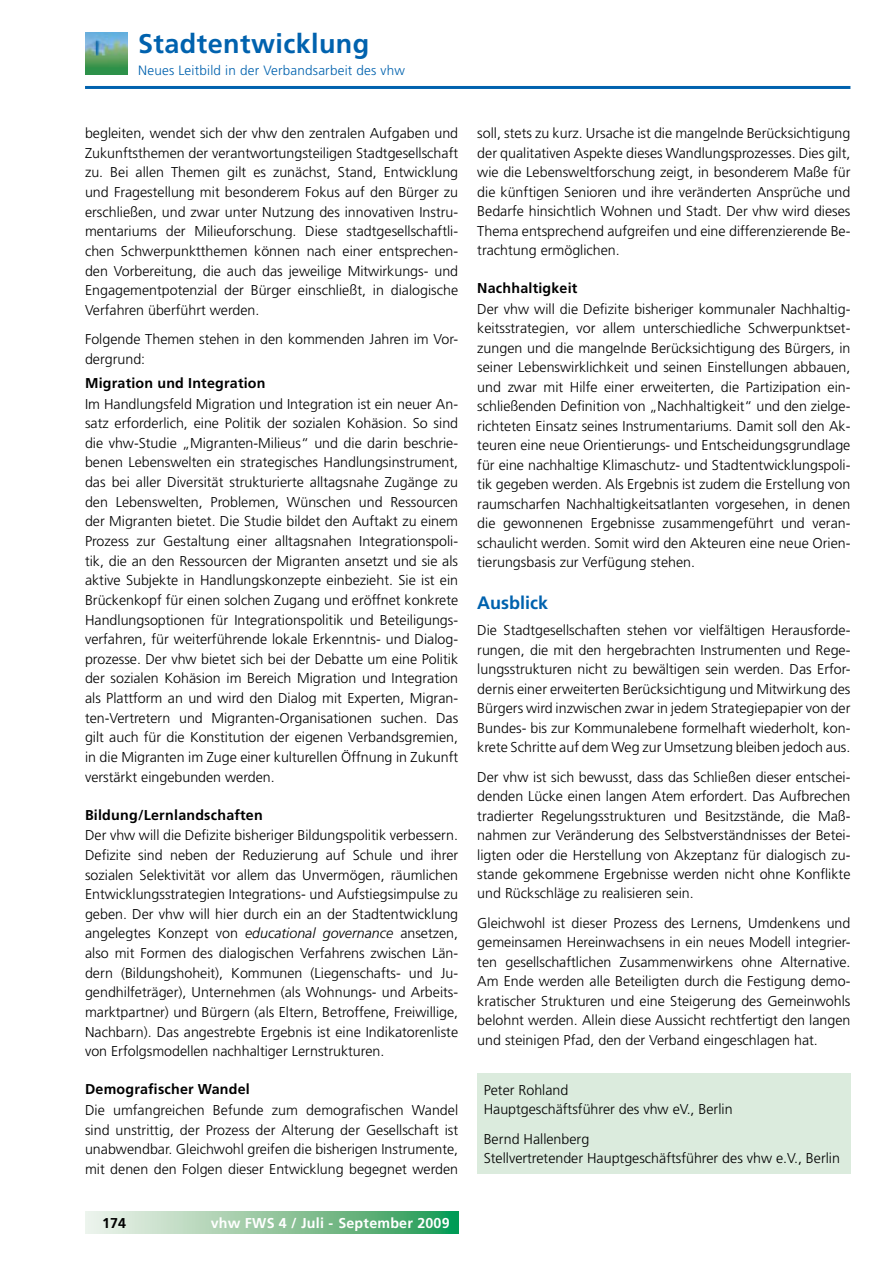
<style>
.page{position:relative;width:893px;height:1263px;background:#fff}
.page>*{position:absolute;margin:0;border:0;box-sizing:border-box;transform-origin:0 0}
.t1{font:700 27px "Frutiger LT";letter-spacing:.015em;color:#0062ae}
._02_Zwischenüberschr{font:700 18px "Frutiger LT";color:#0062ae}
._01_Grundschrift{font:300 14.25px/19.6px "Frutiger LT";color:#000;text-align:justify}
.Zwischenüberschrift{font:700 14.25px "Frutiger LT";letter-spacing:.015em;color:#000}
.t2{font:700 14.25px "Frutiger LT";letter-spacing:.015em;color:#fff}
.t3{font:300 13.5px "Frutiger LT";letter-spacing:.015em;color:#0062ae}
.s1{font-family:"Frutiger";font-style:italic}
</style>
<div class="page">
<hr style="left:85px;top:86px;width:765px;height:3px;background:#0062ae">
<svg style="left:85px;top:1212px;width:373px;height:21px;background:#8ec69f"></svg>
<img style="left:85px;top:32px;width:42px;height:43px">
<div style="left:477px;top:1073px;width:373px;height:101px;background:#dbebdd"></div>
<h1 class="t1" style="left:138px;top:28px;width:233px">Stadtentwicklung</h1>
<p class="t3" style="left:138px;top:62px;width:268px">Neues Leitbild in der Verbandsarbeit des vhw</p>
<p class="_01_Grundschrift" style="left:85px;top:124px;width:375px">begleiten, wendet sich der vhw den zentralen Aufgaben und Zukunftsthemen der verantwortungsteiligen Stadtgesellschaft zu. Bei allen Themen gilt es zunächst, Stand, Entwicklung und Fragestellung mit besonderem Fokus auf den Bürger zu erschließen, und zwar unter Nutzung des innovativen Instru&shy;mentariums der Milieuforschung. Diese stadtgesellschaftli&shy;chen Schwerpunktthemen können nach einer entsprechen&shy;den Vorbereitung, die auch das jeweilige Mitwirkungs- und Engagementpotenzial der Bürger einschließt, in dialogische Verfahren überführt werden.</p>
<p class="_01_Grundschrift" style="left:85px;top:330px;width:375px">Folgende Themen stehen in den kommenden Jahren im Vor&shy;dergrund:</p>
<p class="Zwischenüberschrift" style="left:85px;top:374px;width:182px">Migration und Integration</p>
<p class="_01_Grundschrift" style="left:85px;top:394px;width:375px">Im Handlungsfeld Migration und Integration ist ein neuer An&shy;satz erforderlich, eine Politik der sozialen Kohäsion. So sind die vhw-Studie „Migranten-Milieus“ und die darin beschrie&shy;benen Lebenswelten ein strategisches Handlungsinstrument, das bei aller Diversität strukturierte alltagsnahe Zugänge zu den Lebenswelten, Problemen, Wünschen und Ressourcen der Migranten bietet. Die Studie bildet den Auftakt zu einem Prozess zur Gestaltung einer alltagsnahen Integrationspoli&shy;tik, die an den Ressourcen der Migranten ansetzt und sie als aktive Subjekte in Handlungskonzepte einbezieht. Sie ist ein Brückenkopf für einen solchen Zugang und eröffnet konkrete Handlungsoptionen für Integrationspolitik und Beteiligungs&shy;verfahren, für weiterführende lokale Erkenntnis- und Dialog&shy;prozesse. Der vhw bietet sich bei der Debatte um eine Politik der sozialen Kohäsion im Bereich Migration und Integration als Plattform an und wird den Dialog mit Experten, Migran&shy;ten-Vertretern und Migranten-Organisationen suchen. Das gilt auch für die Konstitution der eigenen Verbandsgremien, in die Migranten im Zuge einer kulturellen Öffnung in Zukunft verstärkt eingebunden werden.</p>
<p class="Zwischenüberschrift" style="left:85px;top:806px;width:179px">Bildung/Lernlandschaften</p>
<p class="_01_Grundschrift" style="left:85px;top:826px;width:375px">Der vhw will die Defizite bisheriger Bildungspolitik verbessern.<br>Defizite sind neben der Reduzierung auf Schule und ihrer sozialen Selektivität vor allem das Unvermögen, räumlichen Entwicklungsstrategien Integrations- und Aufstiegsimpulse zu geben. Der vhw will hier durch ein an der Stadtentwicklung angelegtes Konzept von <span class="s1">educational governance</span> ansetzen, also mit Formen des dialogischen Verfahrens zwischen Län&shy;dern (Bildungshoheit), Kommunen (Liegenschafts- und Ju&shy;gendhilfeträger), Unternehmen (als Wohnungs- und Arbeits&shy;marktpartner) und Bürgern (als Eltern, Betroffene, Freiwillige, Nachbarn). Das angestrebte Ergebnis ist eine Indikatorenliste von Erfolgsmodellen nachhaltiger Lernstrukturen.</p>
<p class="Zwischenüberschrift" style="left:85px;top:1081px;width:166px">Demografischer Wandel</p>
<p class="_01_Grundschrift" style="left:85px;top:1100px;width:375px">Die umfangreichen Befunde zum demografischen Wandel sind unstrittig, der Prozess der Alterung der Gesellschaft ist unabwendbar. Gleichwohl greifen die bisherigen Instrumente, mit denen den Folgen dieser Entwicklung begegnet werden</p>
<p class="Zwischenüberschrift" style="left:102px;top:1214px;width:26px">174</p>
<p class="t2" style="left:211px;top:1214px;width:240px">vhw FWS 4 / Juli - September 2009</p>
<p class="_01_Grundschrift" style="left:477px;top:124px;width:375px">soll, stets zu kurz. Ursache ist die mangelnde Berücksichtigung der qualitativen Aspekte dieses Wandlungsprozesses. Dies gilt, wie die Lebensweltforschung zeigt, in besonderem Maße für die künftigen Senioren und ihre veränderten Ansprüche und Bedarfe hinsichtlich Wohnen und Stadt. Der vhw wird dieses Thema entsprechend aufgreifen und eine differenzierende Be&shy;trachtung ermöglichen.</p>
<p class="Zwischenüberschrift" style="left:477px;top:280px;width:102px">Nachhaltigkeit</p>
<p class="_01_Grundschrift" style="left:477px;top:299px;width:375px">Der vhw will die Defizite bisheriger kommunaler Nachhaltig&shy;keitsstrategien, vor allem unterschiedliche Schwerpunktset&shy;zungen und die mangelnde Berücksichtigung des Bürgers, in seiner Lebenswirklichkeit und seinen Einstellungen abbauen, und zwar mit Hilfe einer erweiterten, die Partizipation ein&shy;schließenden Definition von „Nachhaltigkeit“ und den zielge&shy;richteten Einsatz seines Instrumentariums. Damit soll den Ak&shy;teuren eine neue Orientierungs- und Entscheidungsgrundlage für eine nachhaltige Klimaschutz- und Stadtentwicklungspoli&shy;tik gegeben werden. Als Ergebnis ist zudem die Erstellung von raumscharfen Nachhaltigkeitsatlanten vorgesehen, in denen die gewonnenen Ergebnisse zusammengeführt und veran&shy;schaulicht werden. Somit wird den Akteuren eine neue Orien&shy;tierungsbasis zur Verfügung stehen.</p>
<p class="_02_Zwischenüberschr" style="left:477px;top:592px;width:72px">Ausblick</p>
<p class="_01_Grundschrift" style="left:477px;top:621px;width:375px">Die Stadtgesellschaften stehen vor vielfältigen Herausforde&shy;rungen, die mit den hergebrachten Instrumenten und Rege&shy;lungsstrukturen nicht zu bewältigen sein werden. Das Erfor&shy;dernis einer erweiterten Berücksichtigung und Mitwirkung des Bürgers wird inzwischen zwar in jedem Strategiepapier von der Bundes- bis zur Kommunalebene formelhaft wiederholt, kon&shy;krete Schritte auf dem Weg zur Umsetzung bleiben jedoch aus.</p>
<p class="_01_Grundschrift" style="left:477px;top:767px;width:375px">Der vhw ist sich bewusst, dass das Schließen dieser entschei&shy;denden Lücke einen langen Atem erfordert. Das Aufbrechen tradierter Regelungsstrukturen und Besitzstände, die Maß&shy;nahmen zur Veränderung des Selbstverständnisses der Betei&shy;ligten oder die Herstellung von Akzeptanz für dialogisch zu&shy;stande gekommene Ergebnisse werden nicht ohne Konflikte und Rückschläge zu realisieren sein.</p>
<p class="_01_Grundschrift" style="left:477px;top:913px;width:375px">Gleichwohl ist dieser Prozess des Lernens, Umdenkens und gemeinsamen Hereinwachsens in ein neues Modell integrier&shy;ten gesellschaftlichen Zusammenwirkens ohne Alternative.<br>Am Ende werden alle Beteiligten durch die Festigung demo&shy;kratischer Strukturen und eine Steigerung des Gemeinwohls belohnt werden. Allein diese Aussicht rechtfertigt den langen und steinigen Pfad, den der Verband eingeschlagen hat.</p>
<p class="_01_Grundschrift" style="left:484px;top:1080px;width:250px">Peter Rohland<br>Hauptgeschäftsführer des vhw eV., Berlin</p>
<p class="_01_Grundschrift" style="left:484px;top:1129px;width:358px">Bernd Hallenberg<br>Stellvertretender Hauptgeschäftsführer des vhw e.V., Berlin</p>
</div>
